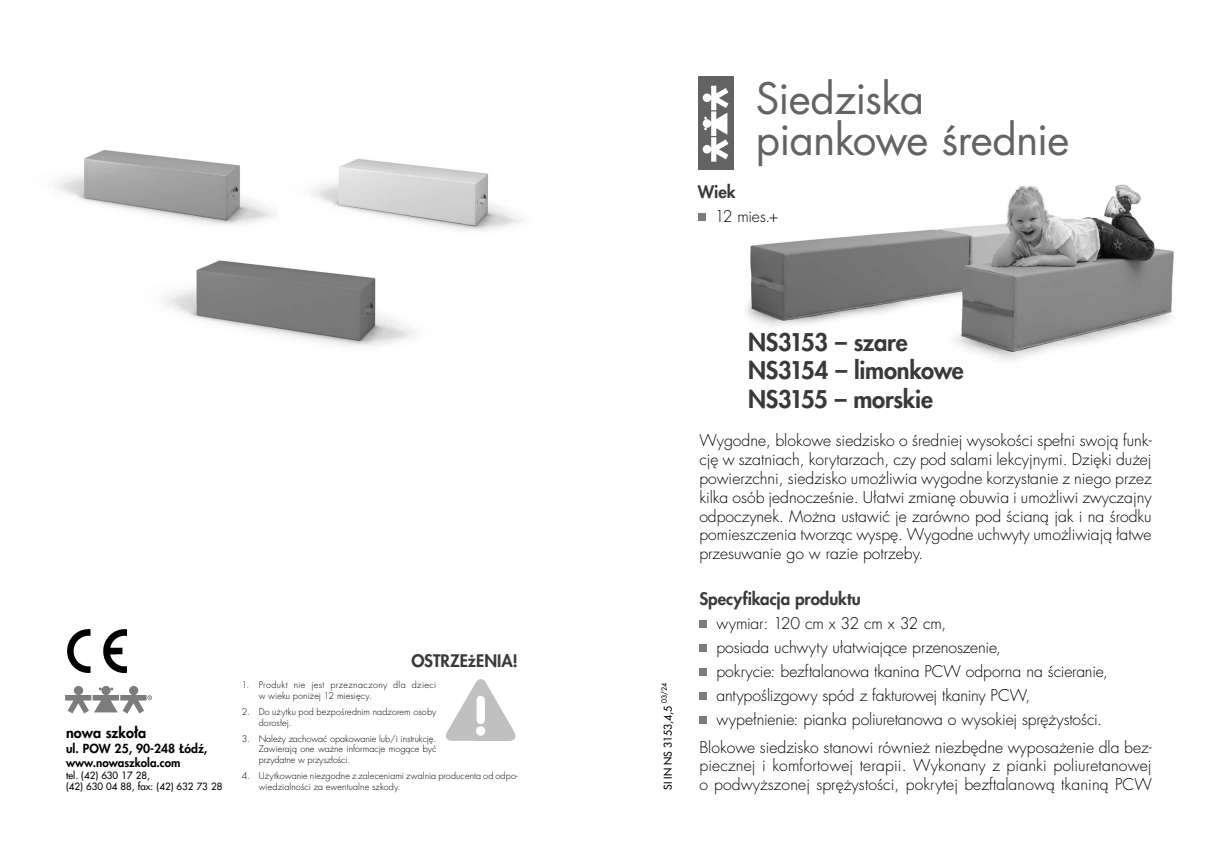
<style>
.page{position:relative;width:1217px;height:868px;background:#fff}
.page>*{position:absolute;margin:0;border:0;box-sizing:border-box;transform-origin:0 0}
.t1{font:42.3px/40.5px "Futura LTS Book";letter-spacing:-.02em;color:#636363}
.t2{font:800 23.7px/28.5px "Futura LTS";letter-spacing:-.01em;color:#393939}
.t3{font:800 16.8px "Futura LTS";color:#393939}
.t4{font:300 15.75px/18.9px "Futura LTS";color:#000;text-align:justify}
.t5{font:800 14.4px "Futura LTS";color:#000}
.t6{font:800 12.15px "Futura LTS";color:#000}
.t7{font:800 11.55px "Futura LTS";color:#000}
.t8{font:10.5px "Futura LTS";color:#000}
.t9{font:9.75px/11.7px "Futura LTS";color:#000}
.t10{font:300 9px/10.8px "Futura LTS";letter-spacing:.01em;color:#000}
.t11{font:300 9px/10.8px "Futura LTS";letter-spacing:.04em;color:#000}
.t12{font:6.9px "Futura LTS";color:#000}
</style>
<div class="page">
<img style="left:746px;top:184px;width:428px;height:177px">
<div style="left:699px;top:620px;width:7px;height:7px;background:#7c7c7c"></div>
<div style="left:699px;top:644px;width:7px;height:7px;background:#7c7c7c"></div>
<div style="left:699px;top:668px;width:7px;height:7px;background:#7c7c7c"></div>
<div style="left:699px;top:692px;width:7px;height:7px;background:#7c7c7c"></div>
<div style="left:699px;top:716px;width:7px;height:7px;background:#7c7c7c"></div>
<div style="left:697px;top:77px;width:36px;height:93px;background:#636363"></div>
<svg style="left:702px;top:86px;width:26px;height:76px"></svg>
<img style="left:67px;top:629px;width:59px;height:43px">
<img style="left:446px;top:679px;width:70px;height:62px">
<svg style="left:65px;top:686px;width:87px;height:27px"></svg>
<div style="left:697px;top:213px;width:8px;height:8px;background:#7c7c7c"></div>
<img style="left:55px;top:150px;width:221px;height:75px">
<img style="left:311px;top:158px;width:211px;height:73px">
<img style="left:163px;top:260px;width:254px;height:86px">
<p class="t5" style="left:66px;top:723px;width:82px">nowa szko³a</p>
<p class="t6" style="left:66px;top:740px;width:143px">ul. POW 25, 90-248 £ódŸ,</p>
<p class="t7" style="left:66px;top:754px;width:116px">www.nowaszkola.com</p>
<p class="t9" style="left:66px;top:769px;width:158px">tel. (42) 630 17 28,<br>(42) 630 04 88, fax: (42) 632 73 28</p>
<p class="t3" style="left:411px;top:649px;width:108px">OSTRZE¿ENIA!</p>
<p class="t11" style="left:259px;top:679px;width:179px;text-indent:-17px">1. Produkt nie jest przeznaczony dla dzieci w wieku poni¿ej 12 miesięcy.</p>
<p class="t10" style="left:259px;top:706px;width:179px;text-indent:-17px">2. Do u¿ytku pod bezpoœrednim nadzorem osoby doros³ej.</p>
<p class="t10" style="left:259px;top:733px;width:179px;text-align:justify;text-indent:-17px">3. Nale¿y zachowaæ opakowanie lub/i instrukcjê.<br>Zawieraj¹ one wa¿ne informacje mog¹ce byæ przydatne w przysz³oœci.</p>
<p class="t10" style="left:259px;top:770px;width:261px;text-indent:-17px">4. Użytkowanie niezgodne z zaleceniami zwalnia producenta od odpo&shy;wiedzialnoœci za ewentualne szkody.</p>
<h1 class="t1" style="left:755px;top:79px;width:315px">Siedziska piankowe średnie</h1>
<p class="t3" style="left:697px;top:181px;width:39px">Wiek</p>
<p class="t4" style="left:714px;top:207px;width:65px">12 mies.+</p>
<p class="t12" style="left:659px;top:702px;width:21px;rotate:-90deg">03/24</p>
<p class="t8" style="left:660px;top:789px;width:86px;rotate:-90deg">SI IN NS 3153,4,5</p>
<h2 class="t2" style="left:747px;top:327px;width:217px">NS3153 – szare<br>NS3154 – limonkowe<br>NS3155 – morskie</h2>
<p class="t4" style="left:699px;top:431px;width:453px">Wygodne, blokowe siedzisko o średniej wysokości spełni swoją funk&shy;cję w szatniach, korytarzach, czy pod salami lekcyjnymi. Dzięki dużej powierzchni, siedzisko umożliwia wygodne korzystanie z niego przez kilka osób jednocześnie. Ułatwi zmianę obuwia i umożliwi zwyczajny odpoczynek. Można ustawić je zarówno pod ścianą jak i na środku pomieszczenia tworząc wyspę. Wygodne uchwyty umożliwiają łatwe przesuwanie go w razie potrzeby.</p>
<p class="t3" style="left:699px;top:587px;width:163px">Specyfikacja produktu</p>
<p class="t4" style="left:716px;top:611px;width:393px;line-height:24px;text-align:left">wymiar: 120 cm x 32 cm x 32 cm,<br>posiada uchwyty ułatwiające przenoszenie,<br>pokrycie: bezftalanowa tkanina PCW odporna na ścieranie, antypoślizgowy spód z fakturowej tkaniny PCW, wypełnienie: pianka poliuretanowa o wysokiej sprężystości.</p>
<p class="t4" style="left:699px;top:737px;width:454px">Blokowe siedzisko stanowi również niezbędne wyposażenie dla bez&shy;piecznej i komfortowej terapii. Wykonany z pianki poliuretanowej o podwyższonej sprężystości, pokrytej bezftalanową tkaniną PCW</p>
</div>
